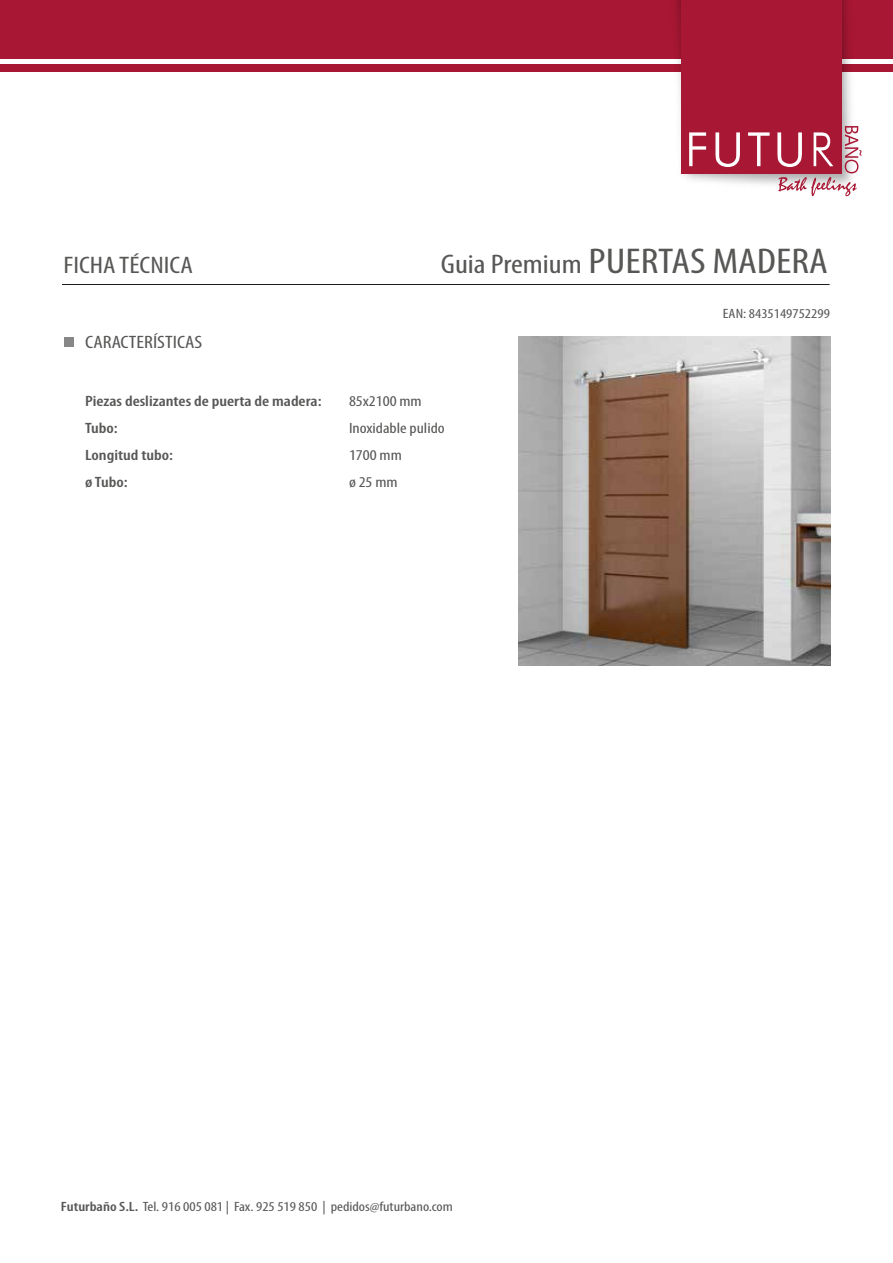
<style>
.page{position:relative;width:893px;height:1263px;background:#fff}
.page>*{position:absolute;margin:0;border:0;box-sizing:border-box;transform-origin:0 0}
.t1{font:condensed 36px "Myriad Pro";color:#575756;scale:1.2 1}
.t2{font:condensed 24px "Myriad Pro";color:#575756;scale:1.2 1}
.t3{font:condensed 18px "Myriad Pro";color:#575756;scale:1.2 1}
.t4{font:600 condensed 15px/27px "Myriad Pro";color:#575756;scale:1.2 1}
.t5{font:condensed 15px/27px "Myriad Pro";color:#575756;scale:1.2 1}
.t6{font:condensed 13.5px "Myriad Pro";color:#575756;scale:1.2 1}
.s1{font-size:27px}
.s2{font-weight:600}
</style>
<div class="page">
<hr style="left:62px;top:284px;width:768px;height:1px;background:#1d1d1b">
<div style="left:64px;top:337px;width:10px;height:10px;background:#878787"></div>
<img style="left:518px;top:337px;width:312px;height:328px">
<div style="left:0;top:0;width:893px;height:58px;background:#a81734"></div>
<div style="left:0;top:64px;width:893px;height:8px;background:#a81734"></div>
<img style="left:626px;top:0;width:267px;height:197px">
<div style="left:681px;top:0;width:160px;height:174px;background:#a81734"></div>
<svg style="left:689px;top:132px;width:17px;height:34px"></svg>
<svg style="left:715px;top:132px;width:25px;height:35px"></svg>
<svg style="left:748px;top:132px;width:22px;height:34px"></svg>
<svg style="left:777px;top:126px;width:85px;height:70px"></svg>
<h2 class="t2" style="left:64px;top:250px;width:109px">FICHA TÉCNICA</h2>
<h1 class="t1" style="left:441px;top:240px;width:324px"><span class="s1">Guia Premium</span> PUERTAS MADERA</h1>
<h3 class="t3" style="left:85px;top:331px;width:99px">CARACTERÍSTICAS</h3>
<p class="t4" style="left:85px;top:387px;width:199px">Piezas deslizantes de puerta de madera:<br>Tubo:<br>Longitud tubo:<br>ø Tubo:</p>
<p class="t5" style="left:349px;top:387px;width:81px">85x2100 mm<br>Inoxidable pulido<br>1700 mm<br>ø 25 mm</p>
<p class="t6" style="left:723px;top:305px;width:91px">EAN: 8435149752299</p>
<p class="t6" style="left:61px;top:1198px;width:328px"><span class="s2">Futurbaño S.L.</span> Tel. 916 005 081 | Fax. 925 519 850 | pedidos@futurbano.com</p>
</div>
